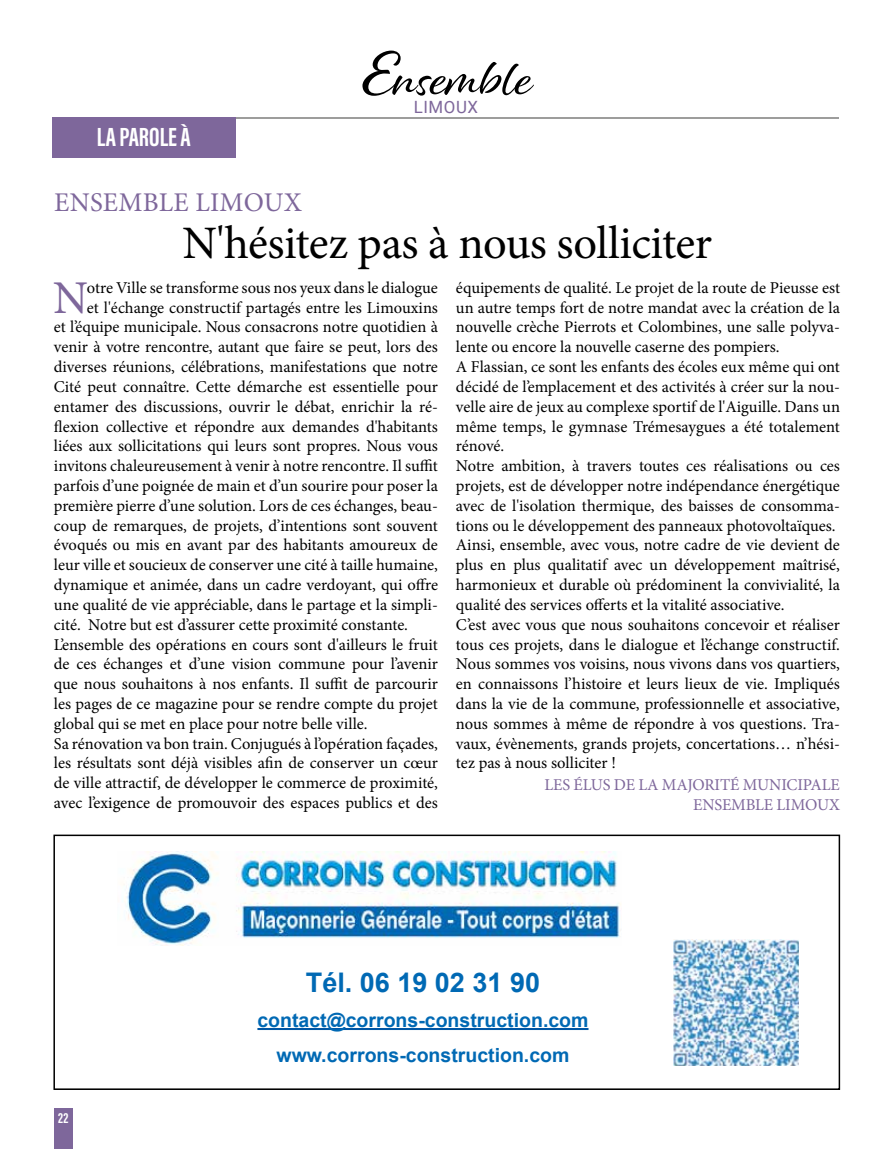
<style>
.page{position:relative;width:893px;height:1149px;background:#fff}
.page>*{position:absolute;margin:0;border:0;box-sizing:border-box;transform-origin:0 0}
.t1{font:54.45px "Alisha";color:#000}
.t2{font:46.95px "Minion Pro";color:#7e679b}
.t3{font:46.5px "Minion Pro";letter-spacing:-.01em;color:#000}
.t4{font:27px "Minion Pro";letter-spacing:.01em;color:#7e679b}
.t5{font:700 27px "Arial";color:#0069b4}
.t6{font:700 27px "Acumin Pro Extra Cond";color:#fff}
.t7{font:700 19.5px/35.4px "Arial";color:#0069b4;text-align:center}
.t8{font:16.8px "Roboto";letter-spacing:.035em;color:#7e679b}
.t9{font:16.5px/19.8px "Minion Pro";color:#000}
.t10{font:16.5px/19.8px "Minion Pro";letter-spacing:-.01em;color:#7e679b;text-align:right}
.t11{font:700 15px "Acumin Pro Extra Cond";color:#fff}
.s1{font-size:64.5px}
</style>
<div class="page">
<hr style="left:54px;top:117px;width:785px;height:2px;background:#9d9d9c">
<div style="left:54px;top:1108px;width:18px;height:40px;background:#7e679b"></div>
<div style="left:52px;top:117px;width:184px;height:41px;background:#7e679b"></div>
<hr style="left:257px;top:1027px;width:331px;height:2px;background:#0056a4">
<img style="left:126px;top:851px;width:495px;height:94px">
<img style="left:673px;top:939px;width:126px;height:126px">
<div style="left:53px;top:834px;width:787px;height:255px;border:2px solid #000"></div>
<h1 class="t1" style="left:361px;top:44px;width:173px"><span class="s1">E</span>nsemble</h1>
<h3 class="t6" style="left:97px;top:120px;width:96px">LA PAROLE À</h3>
<p class="t8" style="left:414px;top:95px;width:66px">LIMOUX</p>
<h3 class="t4" style="left:54px;top:184px;width:249px">ENSEMBLE LIMOUX</h3>
<h3 class="t3" style="left:183px;top:211px;width:531px">N'hésitez pas à nous solliciter</h3>
<h2 class="t2" style="left:53px;top:266px;width:36px">N</h2>
<p class="t9" style="left:87px;top:277px;width:352px">otre Ville se transforme sous nos yeux dans le dialogue</p>
<p class="t9" style="left:456px;top:277px;width:386px">équipements de qualité. Le projet de la route de Pieusse est un autre temps fort de notre mandat avec la création de la nouvelle crèche Pierrots et Colombines, une salle polyva&shy;lente ou encore la nouvelle caserne des pompiers.<br>A Flassian, ce sont les enfants des écoles eux même qui ont décidé de l’emplacement et des activités à créer sur la nou&shy;velle aire de jeux au complexe sportif de l'Aiguille. Dans un même temps, le gymnase Trémesaygues a été totalement rénové.<br>Notre ambition, à travers toutes ces réalisations ou ces projets, est de développer notre indépendance énergétique avec de l'isolation thermique, des baisses de consomma&shy;tions ou le développement des panneaux photovoltaïques.<br>Ainsi, ensemble, avec vous, notre cadre de vie devient de plus en plus qualitatif avec un développement maîtrisé, harmonieux et durable où prédominent la convivialité, la qualité des services offerts et la vitalité associative.<br>C’est avec vous que nous souhaitons concevoir et réaliser tous ces projets, dans le dialogue et l’échange constructif.<br>Nous sommes vos voisins, nous vivons dans vos quartiers, en connaissons l’histoire et leurs lieux de vie. Impliqués dans la vie de la commune, professionnelle et associative, nous sommes à même de répondre à vos questions. Tra&shy;vaux, évènements, grands projets, concertations… n’hési&shy;tez pas à nous solliciter !</p>
<p class="t10" style="left:545px;top:774px;width:297px">LES ÉLUS DE LA MAJORITÉ MUNICIPALE<br>ENSEMBLE LIMOUX</p>
<p class="t9" style="left:87px;top:297px;width:352px">et l'échange constructif partagés entre les Limouxins</p>
<p class="t9" style="left:54px;top:317px;width:385px">et l’équipe municipale. Nous consacrons notre quotidien à</p>
<p class="t9" style="left:54px;top:337px;width:385px">venir à votre rencontre, autant que faire se peut, lors des</p>
<p class="t9" style="left:54px;top:357px;width:386px">diverses réunions, célébrations, manifestations que notre</p>
<p class="t9" style="left:54px;top:376px;width:385px">Cité peut connaître. Cette démarche est essentielle pour</p>
<p class="t9" style="left:54px;top:396px;width:386px">entamer des discussions, ouvrir le débat, enrichir la ré-</p>
<p class="t9" style="left:54px;top:416px;width:385px">flexion collective et répondre aux demandes d'habitants</p>
<p class="t9" style="left:54px;top:436px;width:385px">liées aux sollicitations qui leurs sont propres. Nous vous</p>
<p class="t9" style="left:54px;top:456px;width:385px">invitons chaleureusement à venir à notre rencontre. Il suffit</p>
<p class="t9" style="left:54px;top:475px;width:385px">parfois d’une poignée de main et d’un sourire pour poser la</p>
<p class="t9" style="left:54px;top:495px;width:385px">première pierre d’une solution. Lors de ces échanges, beau-</p>
<p class="t9" style="left:54px;top:515px;width:385px">coup de remarques, de projets, d’intentions sont souvent</p>
<p class="t9" style="left:54px;top:535px;width:386px">évoqués ou mis en avant par des habitants amoureux de</p>
<p class="t9" style="left:54px;top:555px;width:386px">leur ville et soucieux de conserver une cité à taille humaine,</p>
<p class="t9" style="left:54px;top:574px;width:386px">dynamique et animée, dans un cadre verdoyant, qui offre</p>
<p class="t9" style="left:54px;top:594px;width:385px">une qualité de vie appréciable, dans le partage et la simpli-</p>
<p class="t9" style="left:54px;top:614px;width:356px">cité. Notre but est d’assurer cette proximité constante.</p>
<p class="t9" style="left:54px;top:634px;width:385px">L’ensemble des opérations en cours sont d'ailleurs le fruit</p>
<p class="t9" style="left:54px;top:654px;width:385px">de ces échanges et d’une vision commune pour l’avenir</p>
<p class="t9" style="left:54px;top:673px;width:386px">que nous souhaitons à nos enfants. Il suffit de parcourir</p>
<p class="t9" style="left:54px;top:693px;width:385px">les pages de ce magazine pour se rendre compte du projet</p>
<p class="t9" style="left:54px;top:713px;width:315px">global qui se met en place pour notre belle ville.</p>
<p class="t9" style="left:54px;top:733px;width:386px">Sa rénovation va bon train. Conjugués à l’opération façades,</p>
<p class="t9" style="left:54px;top:753px;width:385px">les résultats sont déjà visibles afin de conserver un cœur</p>
<p class="t9" style="left:54px;top:772px;width:385px">de ville attractif, de développer le commerce de proximité,</p>
<p class="t9" style="left:54px;top:792px;width:386px">avec l’exigence de promouvoir des espaces publics et des</p>
<p class="t11" style="left:58px;top:1108px;width:12px">22</p>
<h3 class="t5" style="left:306px;top:963px;width:236px">Tél. 06 19 02 31 90</h3>
<p class="t7" style="left:257px;top:1002px;width:333px">contact@corrons-construction.com www.corrons-construction.com</p>
</div>
